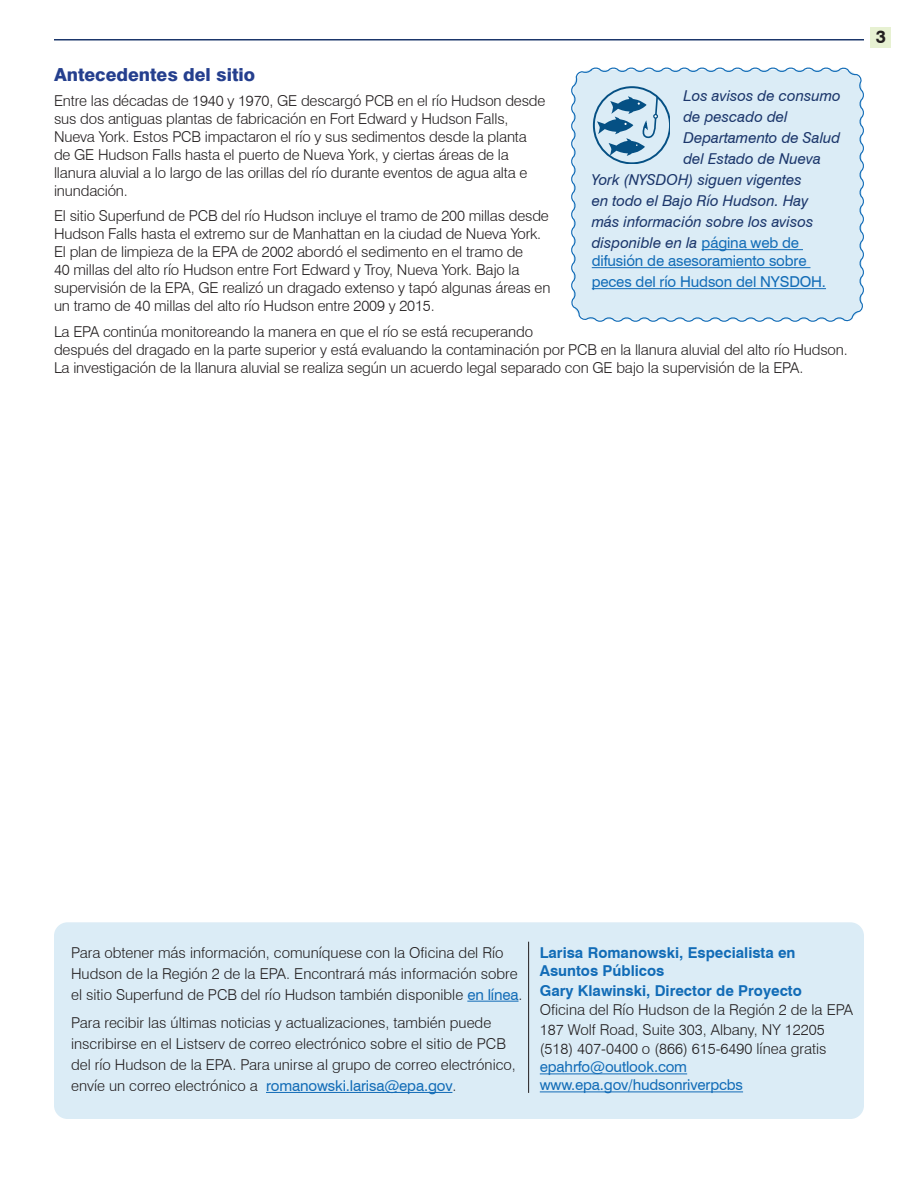
<style>
.page{position:relative;width:918px;height:1188px;background:#fff}
.page>*{position:absolute;margin:0;border:0;box-sizing:border-box;transform-origin:0 0}
.Sub_01{font:800 18px "Swiss 721 BT";color:#253f8e}
.t1{font:700 18px "Swiss 721 BT";color:#231f20}
.Body_01{font:300 15px/18px "Swiss 721 BT";letter-spacing:-.01em;color:#231f20}
.B_Box_Body{font:italic 15px "Swiss 721 BT";color:#1b366b}
.B_Box_Sub_X{font:700 15px/18.8px "Swiss 721 BT";color:#126cb7}
.B_Box_Body-2{font:15px/21px "Swiss 721 BT";letter-spacing:-.01em;color:#126cb7}
.Body_01-2{font:15px "Swiss 721 BT";letter-spacing:-.01em;color:#126cb7}
.s1{font-style:normal;color:#126cb7}
.s2{font-weight:400;color:#126cb7}
</style>
<div class="page">
<div style="left:871px;top:27px;width:20px;height:20px;background:#e7f1d2"></div>
<hr style="left:54px;top:39px;width:810px;height:2px;background:#1b366b">
<div style="left:54px;top:922px;width:810px;height:197px;background:#dbecf6;border-radius:13px"></div>
<hr style="left:467px;top:1001px;width:52px;height:1px;background:#126cb7">
<hr style="left:266px;top:1092px;width:186px;height:1px;background:#126cb7">
<hr style="left:540px;top:1074px;width:147px;height:1px;background:#126cb7">
<hr style="left:540px;top:1092px;width:203px;height:1px;background:#126cb7">
<hr style="left:528px;top:942px;width:1px;height:151px;background:#231f20">
<svg style="left:571px;top:67px;width:293px;height:255px;background:#d6e9f4"></svg>
<svg style="left:593px;top:87px;width:77px;height:77px;background:#a3c3d8"></svg>
<p class="Sub_01" style="left:54px;top:64px;width:203px">Antecedentes del sitio</p>
<p class="Body_01" style="left:54px;top:91px;width:493px">Entre las décadas de 1940 y 1970, GE descargó PCB en el río Hudson desde sus dos antiguas plantas de fabricación en Fort Edward y Hudson Falls, Nueva York. Estos PCB impactaron el río y sus sedimentos desde la planta de GE Hudson Falls hasta el puerto de Nueva York, y ciertas áreas de la llanura aluvial a lo largo de las orillas del río durante eventos de agua alta e inundación.</p>
<p class="Body_01" style="left:54px;top:207px;width:498px">El sitio Superfund de PCB del río Hudson incluye el tramo de 200 millas desde Hudson Falls hasta el extremo sur de Manhattan en la ciudad de Nueva York.<br>El plan de limpieza de la EPA de 2002 abordó el sedimento en el tramo de<br>40 millas del alto río Hudson entre Fort Edward y Troy, Nueva York. Bajo la supervisión de la EPA, GE realizó un dragado extenso y tapó algunas áreas en un tramo de 40 millas del alto río Hudson entre 2009 y 2015.</p>
<p class="Body_01" style="left:54px;top:322px;width:795px">La EPA continúa monitoreando la manera en que el río se está recuperando<br>después del dragado en la parte superior y está evaluando la contaminación por PCB en la llanura aluvial del alto río Hudson.<br>La investigación de la llanura aluvial se realiza según un acuerdo legal separado con GE bajo la supervisión de la EPA.</p>
<p class="B_Box_Body" style="left:683px;top:85px;width:159px">Los avisos de consumo</p>
<p class="B_Box_Body" style="left:683px;top:106px;width:106px">de pescado del</p>
<p class="B_Box_Body" style="left:683px;top:127px;width:159px">Departamento de Salud</p>
<p class="B_Box_Body" style="left:683px;top:148px;width:139px">del Estado de Nueva</p>
<p class="B_Box_Body" style="left:592px;top:169px;width:212px">York (NYSDOH) siguen vigentes</p>
<p class="B_Box_Body" style="left:592px;top:190px;width:218px">en todo el Bajo Río Hudson. Hay</p>
<p class="B_Box_Body" style="left:592px;top:211px;width:223px">más información sobre los avisos</p>
<p class="B_Box_Body" style="left:592px;top:232px;width:209px">disponible en la <span class="s1">página web de</span></p>
<p class="B_Box_Body-2" style="left:592px;top:250px;width:236px">difusión de asesoramiento sobre peces del río Hudson del NYSDOH.</p>
<p class="t1" style="left:876px;top:24px;width:12px">3</p>
<p class="Body_01" style="left:71px;top:942px;width:453px;line-height:21px">Para obtener más información, comuníquese con la Oficina del Río<br>Hudson de la Región 2 de la EPA. Encontrará más información sobre el sitio Superfund de PCB del río Hudson también disponible <span class="s2">en línea</span>.</p>
<p class="Body_01" style="left:71px;top:1012px;width:446px;line-height:21px">Para recibir las últimas noticias y actualizaciones, también puede inscribirse en el Listserv de correo electrónico sobre el sitio de PCB del río Hudson de la EPA. Para unirse al grupo de correo electrónico, envíe un correo electrónico a <span class="s2">romanowski.larisa@epa.gov</span>.</p>
<p class="B_Box_Sub_X" style="left:540px;top:942px;width:257px">Larisa Romanowski, Especialista en<br>Asuntos Públicos</p>
<p class="B_Box_Sub_X" style="left:540px;top:981px;width:264px">Gary Klawinski, Director de Proyecto</p>
<p class="Body_01" style="left:540px;top:1001px;width:315px">Oficina del Río Hudson de la Región 2 de la EPA</p>
<p class="Body_01" style="left:540px;top:1020px;width:286px">187 Wolf Road, Suite 303, Albany, NY 12205</p>
<p class="Body_01" style="left:540px;top:1040px;width:288px">(518) 407-0400 o (866) 615-6490 línea gratis <span class="s2">epahrfo@outlook.com</span></p>
<p class="Body_01-2" style="left:540px;top:1075px;width:205px">www.epa.gov/hudsonriverpcbs</p>
</div>
